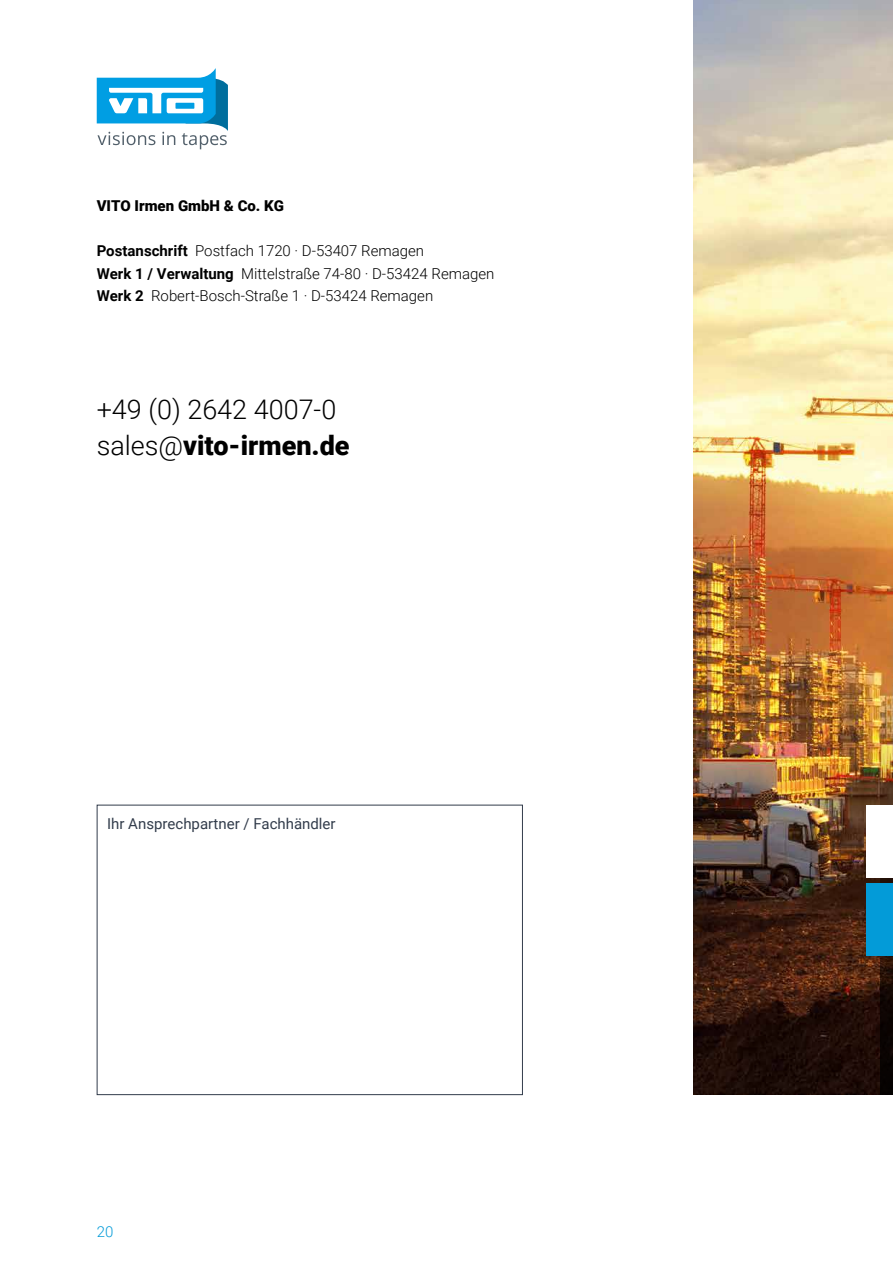
<style>
.page{position:relative;width:893px;height:1263px;background:#fff}
.page>*{position:absolute;margin:0;border:0;box-sizing:border-box;transform-origin:0 0}
.t1{font:300 27px/36px "Roboto";color:#000}
.t2{font:300 15px/22.5px "Roboto";color:#000}
.t3{font:15px "Roboto";color:#323c4b}
.t4{font:900 15px "Roboto";color:#000}
.t5{font:300 15px "Roboto";color:#039bd8}
.s1{font-weight:700}
.s2{font-weight:900}
</style>
<div class="page">
<img style="left:693px;top:0;width:200px;height:1094px">
<img style="left:880px;top:651px;width:13px;height:444px">
<div style="left:866px;top:883px;width:27px;height:73px;background:#039bd8"></div>
<div style="left:867px;top:805px;width:26px;height:72px;background:#fff"></div>
<svg style="left:97px;top:68px;width:131px;height:81px"></svg>
<div style="left:97px;top:805px;width:426px;height:290px;background:#fff;border:1px solid #323c4b"></div>
<p class="t4" style="left:97px;top:195px;width:189px">VITO Irmen GmbH &amp; Co. KG</p>
<p class="t2" style="left:97px;top:239px;width:399px"><span class="s1">Postanschrift</span> Postfach 1720 · D-53407 Remagen<br><span class="s1">Werk 1 / Verwaltung</span> Mittelstraße 74-80 · D-53424 Remagen<br><span class="s1">Werk 2</span> Robert-Bosch-Straße 1 · D-53424 Remagen</p>
<h1 class="t1" style="left:97px;top:390px;width:254px">+49 (0) 2642 4007-0 sales@<span class="s2">vito-irmen.de</span></h1>
<p class="t3" style="left:107px;top:813px;width:230px">Ihr Ansprechpartner / Fachhändler</p>
<p class="t5" style="left:97px;top:1221px;width:18px">20</p>
</div>
